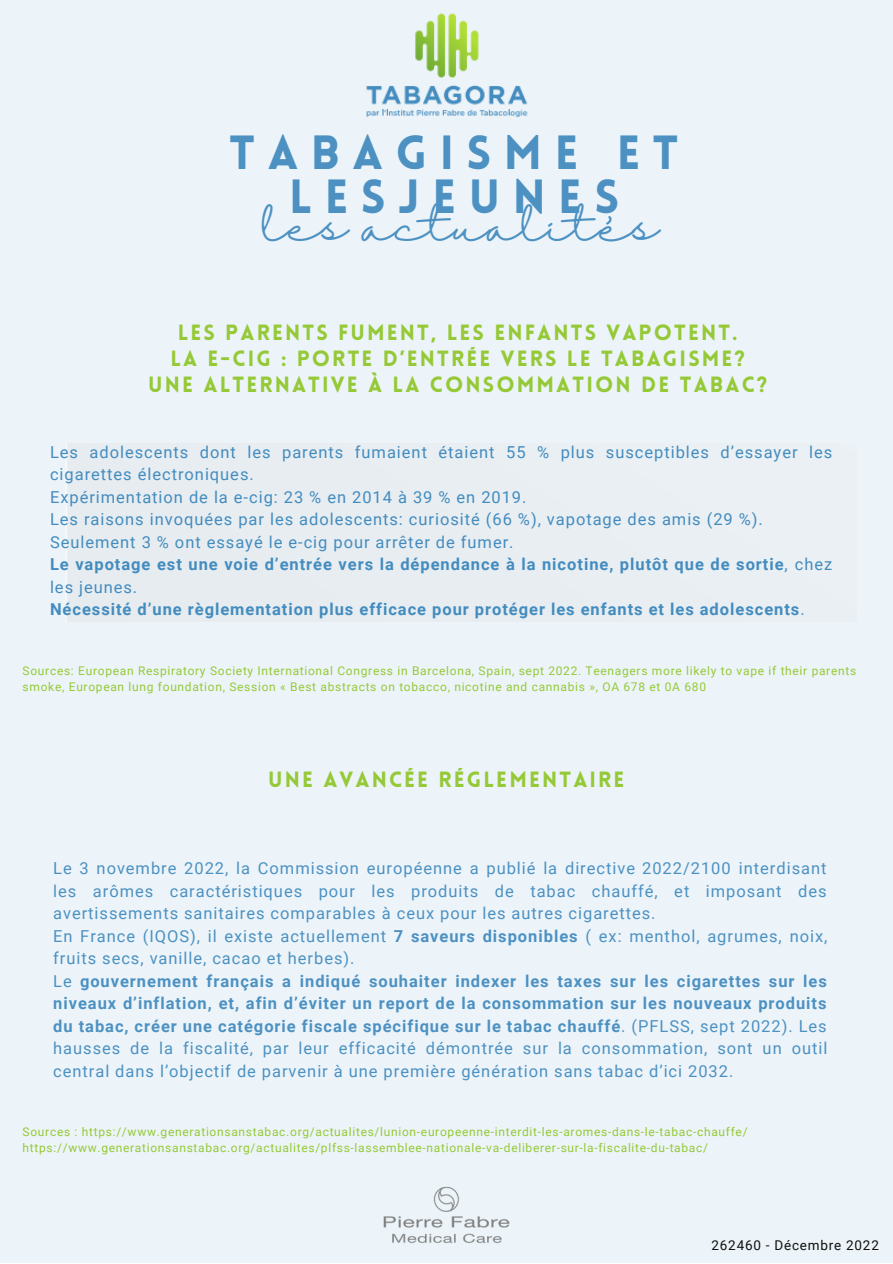
<style>
.page{position:relative;width:893px;height:1264px;background:#fff}
.page>*{position:absolute;margin:0;border:0;box-sizing:border-box;transform-origin:0 0}
.t1{font:900 46.95px/43.8px "Lovelo";letter-spacing:.265em;color:#4c91c2;text-align:center}
.t2{font:40.8px "Halimun";color:#4c91c2}
.t3{font:900 21.6px/25.8px "Lovelo";letter-spacing:.1em;color:#95c937;text-align:center}
.t4{font:16.5px/22.5px "Roboto";letter-spacing:.06em;color:#4c91c2}
.t5{font:16.5px/22.5px "Roboto";letter-spacing:.06em;color:#438cbf}
.t6{font:13.5px "Roboto";letter-spacing:.06em;color:#100f0d}
.t7{font:12px/16px "Roboto";letter-spacing:.06em;color:#95c937}
.s1{font-weight:700}
</style>
<div class="page">
<div style="left:0;top:0;width:892px;height:1262px;background:#ecf4f9"></div>
<img style="left:366px;top:13px;width:162px;height:105px">
<img style="left:383px;top:1186px;width:127px;height:57px">
<h1 class="t1" style="left:229px;top:136px;width:450px">TABAGISME ET<br>LESJEUNES</h1>
<h2 class="t2" style="left:262px;top:203px;width:398px">les actualités</h2>
<h3 class="t3" style="left:148px;top:322px;width:620px">LES PARENTS FUMENT, LES ENFANTS VAPOTENT.<br>LA E-CIG : PORTE D’ENTRÉE VERS LE TABAGISME?<br>UNE ALTERNATIVE À LA CONSOMMATION DE TABAC?</h3>
<p class="t5" style="left:50px;top:441px;width:783px">Les adolescents dont les parents fumaient étaient 55 % plus susceptibles d’essayer les cigarettes électroniques.<br>Expérimentation de la e-cig: 23 % en 2014 à 39 % en 2019.<br>Les raisons invoquées par les adolescents: curiosité (66 %), vapotage des amis (29 %).<br>Seulement 3 % ont essayé le e-cig pour arrêter de fumer.<br><span class="s1">Le vapotage est une voie d’entrée vers la dépendance à la nicotine, plutôt que de sortie</span>, chez les jeunes.<br><span class="s1">Nécessité d’une règlementation plus efficace pour protéger les enfants et les adolescents</span>.</p>
<p class="t7" style="left:23px;top:662px;width:835px">Sources: European Respiratory Society International Congress in Barcelona, Spain, sept 2022. Teenagers more likely to vape if their parents smoke, European lung foundation, Session « Best abstracts on tobacco, nicotine and cannabis », OA 678 et 0A 680</p>
<h3 class="t3" style="left:268px;top:768px;width:358px">UNE AVANCÉE RÉGLEMENTAIRE</h3>
<p class="t4" style="left:53px;top:857px;width:775px">Le 3 novembre 2022, la Commission européenne a publié la directive 2022/2100 interdisant les arômes caractéristiques pour les produits de tabac chauffé, et imposant des avertissements sanitaires comparables à ceux pour les autres cigarettes.<br>En France (IQOS), il existe actuellement <span class="s1">7 saveurs disponibles</span> ( ex: menthol, agrumes, noix, fruits secs, vanille, cacao et herbes).<br>Le <span class="s1">gouvernement français a indiqué souhaiter indexer les taxes sur les cigarettes sur les niveaux d’inflation, et, afin d’éviter un report de la consommation sur les nouveaux produits du tabac, créer une catégorie fiscale spécifique sur le tabac chauffé</span>. (PFLSS, sept 2022). Les hausses de la fiscalité, par leur efficacité démontrée sur la consommation, sont un outil central dans l’objectif de parvenir à une première génération sans tabac d’ici 2032.</p>
<p class="t7" style="left:23px;top:1124px;width:726px">Sources : https://www.generationsanstabac.org/actualites/lunion-europeenne-interdit-les-aromes-dans-le-tabac-chauffe/ https://www.generationsanstabac.org/actualites/plfss-lassemblee-nationale-va-deliberer-sur-la-fiscalite-du-tabac/</p>
<p class="t6" style="left:711px;top:1237px;width:169px">262460 - Décembre 2022</p>
</div>
